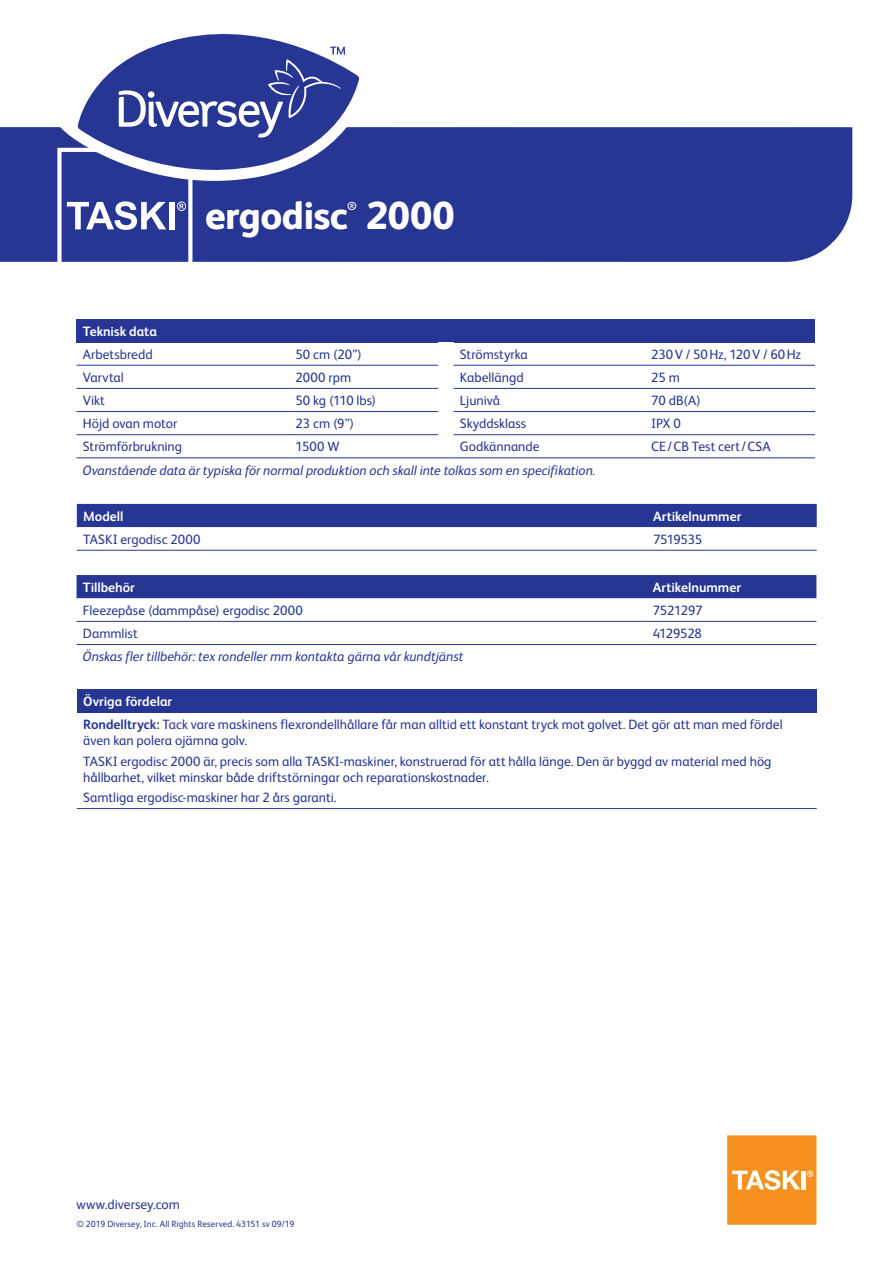
<style>
.page{position:relative;width:893px;height:1263px;background:#fff}
.page>*{position:absolute;margin:0;border:0;box-sizing:border-box;transform-origin:0 0}
.t1{font:800 39px "FS Albert Pro";letter-spacing:-.015em;color:#fff}
.Table_Text{font:13.5px/16.2px "FS Albert Pro";color:#263692}
.Table_Text-2{font:italic 13.5px "FS Albert Pro";letter-spacing:-.005em;color:#263692}
.Table_Subheads{font:700 13.5px "FS Albert Pro";color:#fff}
.Table_Text-3{font:13.5px "FS Albert Pro";letter-spacing:-.03em;color:#263692}
.Table_Text-4{font:13.5px "FS Albert Pro";letter-spacing:-.02em;color:#263692}
.Table_Text-5{font:13.5px "FS Albert Pro";letter-spacing:-.025em;color:#263692}
.t2{font:700 11.7px "FS Albert Pro";color:#fff}
.t3{font:9px "FS Albert Pro";letter-spacing:.01em;color:#263692}
.s1{font-weight:700}
</style>
<div class="page">
<div style="left:77px;top:319px;width:738px;height:23px;background:#263692"></div>
<hr style="left:77px;top:365px;width:212px;height:1px;background:#263692">
<hr style="left:289px;top:365px;width:149px;height:1px;background:#263692">
<hr style="left:454px;top:365px;width:191px;height:1px;background:#263692">
<hr style="left:645px;top:365px;width:170px;height:1px;background:#263692">
<hr style="left:77px;top:388px;width:212px;height:1px;background:#263692">
<hr style="left:289px;top:388px;width:149px;height:1px;background:#263692">
<hr style="left:454px;top:388px;width:191px;height:1px;background:#263692">
<hr style="left:645px;top:388px;width:170px;height:1px;background:#263692">
<hr style="left:77px;top:411px;width:212px;height:1px;background:#263692">
<hr style="left:289px;top:411px;width:149px;height:1px;background:#263692">
<hr style="left:454px;top:411px;width:191px;height:1px;background:#263692">
<hr style="left:645px;top:411px;width:170px;height:1px;background:#263692">
<hr style="left:77px;top:434px;width:212px;height:1px;background:#263692">
<hr style="left:289px;top:434px;width:149px;height:1px;background:#263692">
<hr style="left:454px;top:434px;width:191px;height:1px;background:#263692">
<hr style="left:645px;top:434px;width:170px;height:1px;background:#263692">
<hr style="left:77px;top:457px;width:212px;height:1px;background:#263692">
<hr style="left:289px;top:457px;width:149px;height:1px;background:#263692">
<svg style="left:438px;top:457px;width:16px;height:1px"></svg>
<hr style="left:454px;top:457px;width:191px;height:1px;background:#263692">
<hr style="left:645px;top:457px;width:170px;height:1px;background:#263692">
<div style="left:77px;top:504px;width:740px;height:23px;background:#263692"></div>
<hr style="left:77px;top:550px;width:570px;height:1px;background:#263692">
<hr style="left:647px;top:550px;width:170px;height:1px;background:#263692">
<div style="left:77px;top:689px;width:740px;height:23px;background:#263692"></div>
<hr style="left:77px;top:808px;width:740px;height:1px;background:#263692">
<div style="left:77px;top:575px;width:739px;height:23px;background:#263692"></div>
<hr style="left:77px;top:621px;width:569px;height:1px;background:#263692">
<hr style="left:646px;top:621px;width:170px;height:1px;background:#263692">
<hr style="left:77px;top:644px;width:569px;height:1px;background:#263692">
<hr style="left:646px;top:644px;width:170px;height:1px;background:#263692">
<div style="left:0;top:127px;width:852px;height:135px;background:#263692"></div>
<svg style="left:57px;top:148px;width:135px;height:114px"></svg>
<div style="left:169px;top:202px;width:6px;height:27px;background:#fff"></div>
<svg style="left:727px;top:1135px;width:89px;height:90px"></svg>
<svg style="left:58px;top:78px;width:316px;height:103px"></svg>
<svg style="left:78px;top:34px;width:281px;height:148px;fill:#263692"></svg>
<svg style="left:119px;top:47px;width:226px;height:91px"></svg>
<p class="t1" style="left:205px;top:185px;width:144px">ergodisc</p>
<p class="t2" style="left:347px;top:198px;width:11px">®</p>
<p class="t1" style="left:366px;top:185px;width:90px">2000</p>
<p class="Table_Subheads" style="left:83px;top:322px;width:75px">Teknisk data</p>
<p class="Table_Text" style="left:83px;top:345px;width:71px">Arbetsbredd</p>
<p class="Table_Text" style="left:296px;top:345px;width:68px">50 cm (20”)</p>
<p class="Table_Text" style="left:460px;top:345px;width:70px">Strömstyrka</p>
<p class="Table_Text" style="left:651px;top:345px;width:151px">230V / 50Hz, 120V / 60Hz</p>
<p class="Table_Text" style="left:83px;top:368px;width:42px">Varvtal</p>
<p class="Table_Text" style="left:296px;top:368px;width:57px">2000 rpm</p>
<p class="Table_Text" style="left:460px;top:368px;width:65px">Kabellängd</p>
<p class="Table_Text" style="left:651px;top:368px;width:30px">25 m</p>
<p class="Table_Text" style="left:83px;top:391px;width:24px">Vikt</p>
<p class="Table_Text" style="left:296px;top:391px;width:82px">50 kg (110 lbs)</p>
<p class="Table_Text" style="left:460px;top:391px;width:42px">Ljunivå</p>
<p class="Table_Text" style="left:651px;top:391px;width:51px">70 dB(A)</p>
<p class="Table_Text" style="left:83px;top:415px;width:96px">Höjd ovan motor</p>
<p class="Table_Text" style="left:296px;top:415px;width:60px">23 cm (9”)</p>
<p class="Table_Text" style="left:460px;top:415px;width:68px">Skyddsklass</p>
<p class="Table_Text" style="left:651px;top:415px;width:31px">IPX 0</p>
<p class="Table_Text" style="left:83px;top:438px;width:101px">Strömförbrukning</p>
<p class="Table_Text" style="left:296px;top:438px;width:46px">1500 W</p>
<p class="Table_Text" style="left:460px;top:438px;width:81px">Godkännande</p>
<p class="Table_Text" style="left:651px;top:438px;width:121px">CE/CB Test cert/CSA</p>
<p class="Table_Text-2" style="left:83px;top:460px;width:514px">Ovanstående data är typiska för normal produktion och skall inte tolkas som en specifikation.</p>
<p class="Table_Subheads" style="left:83px;top:506px;width:42px">Modell</p>
<p class="Table_Subheads" style="left:653px;top:506px;width:90px">Artikelnummer</p>
<p class="Table_Text" style="left:83px;top:530px;width:119px">TASKI ergodisc 2000</p>
<p class="Table_Text-3" style="left:653px;top:530px;width:51px">7519535</p>
<p class="Table_Subheads" style="left:83px;top:578px;width:54px">Tillbehör</p>
<p class="Table_Subheads" style="left:653px;top:578px;width:90px">Artikelnummer</p>
<p class="Table_Text" style="left:83px;top:601px;width:221px">Fleezepåse (dammpåse) ergodisc 2000</p>
<p class="Table_Text-4" style="left:653px;top:601px;width:51px">7521297</p>
<p class="Table_Text" style="left:83px;top:624px;width:56px">Dammlist</p>
<p class="Table_Text-5" style="left:653px;top:624px;width:51px">4129528</p>
<p class="Table_Text-2" style="left:83px;top:647px;width:382px">Önskas fler tillbehör: tex rondeller mm kontakta gärna vår kundtjänst</p>
<p class="Table_Subheads" style="left:83px;top:691px;width:91px">Övriga fördelar</p>
<p class="Table_Text" style="left:83px;top:715px;width:701px"><span class="s1">Rondelltryck:</span> Tack vare maskinens flexrondellhållare får man alltid ett konstant tryck mot golvet. Det gör att man med fördel även kan polera ojämna golv.</p>
<p class="Table_Text" style="left:83px;top:752px;width:690px">TASKI ergodisc 2000 är, precis som alla TASKI-maskiner, konstruerad för att hålla länge. Den är byggd av material med hög hållbarhet, vilket minskar både driftstörningar och reparationskostnader.</p>
<p class="Table_Text" style="left:83px;top:788px;width:255px">Samtliga ergodisc-maskiner har 2 års garanti.</p>
<p class="Table_Text" style="left:77px;top:1195px;width:105px">www.diversey.com</p>
<p class="t3" style="left:77px;top:1217px;width:219px">© 2019 Diversey, Inc. All Rights Reserved. 43151 sv 09/19</p>
</div>
